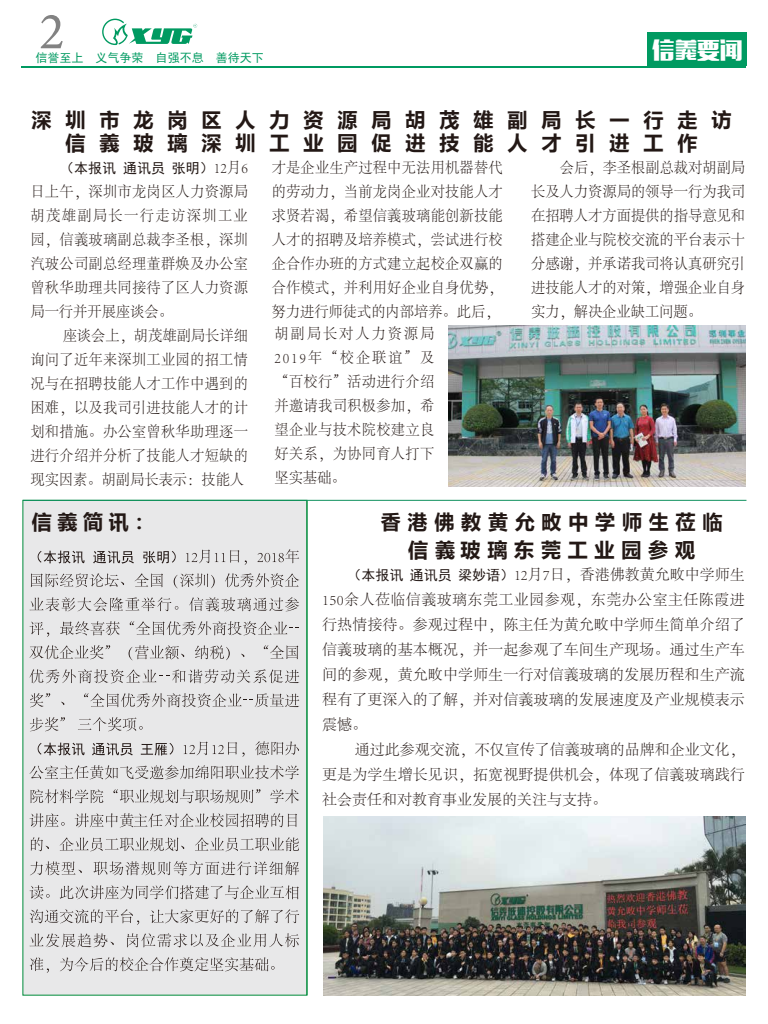
<style>
.page{position:relative;width:768px;height:1024px;background:#fff}
.page>*{position:absolute;margin:0;border:0;box-sizing:border-box;transform-origin:0 0}
.t1{font:22.6px "MF Li Hei Noncommercial";color:#fff}
.t2{font:700 20px/23.5px "Microsoft Ya Hei";letter-spacing:.7em;color:#231815;text-align:center}
.t3{font:700 20px/27.5px "Microsoft Ya Hei";letter-spacing:.34em;color:#231815;text-align:center}
.t4{font:300 15px/24px "Adobe Song Std";letter-spacing:.015em;color:#231815;text-align:justify;scale:.95 1}
.t5{font:300 15px/25px "Adobe Song Std";letter-spacing:.015em;color:#231815;text-align:justify}
.t6{font:14px "Sim Hei";color:#231815}
.t7{font:12px "Sim Hei";color:#009a61}
.s1{font-family:"CT Zong Yi SF"}
.s2{font-family:"Adobe Song Std";font-weight:300;font-size:15px}
.s3{font-family:"Sim Hei";font-weight:400;font-size:14px}
</style>
<div class="page">
<div style="left:23px;top:500px;width:284px;height:496px;background:#e8e8e9;border:1px solid #008b3a"></div>
<div style="left:647px;top:32px;width:99px;height:34px;background:#009a61"></div>
<hr style="left:22px;top:66px;width:724px;height:2px;background:#009a61">
<svg style="left:102px;top:19px;width:95px;height:26px"></svg>
<hr style="left:307px;top:500px;width:1px;height:495px;background:#008b3a">
<hr style="left:23px;top:500px;width:723px;height:1px;background:#0f905e">
<svg style="left:38px;top:551px;width:47px;height:12px"></svg>
<svg style="left:93px;top:551px;width:41px;height:13px"></svg>
<svg style="left:143px;top:551px;width:33px;height:13px"></svg>
<svg style="left:186px;top:550px;width:53px;height:13px"></svg>
<svg style="left:257px;top:549px;width:42px;height:14px"></svg>
<svg style="left:31px;top:573px;width:93px;height:14px"></svg>
<svg style="left:135px;top:573px;width:28px;height:14px"></svg>
<svg style="left:174px;top:573px;width:41px;height:15px"></svg>
<svg style="left:225px;top:573px;width:74px;height:14px"></svg>
<svg style="left:30px;top:597px;width:148px;height:14px"></svg>
<svg style="left:189px;top:597px;width:110px;height:14px"></svg>
<svg style="left:29px;top:622px;width:21px;height:15px"></svg>
<svg style="left:60px;top:621px;width:60px;height:14px"></svg>
<svg style="left:130px;top:621px;width:169px;height:14px"></svg>
<svg style="left:29px;top:645px;width:81px;height:14px"></svg>
<svg style="left:129px;top:645px;width:55px;height:15px"></svg>
<svg style="left:195px;top:645px;width:35px;height:15px"></svg>
<svg style="left:264px;top:645px;width:34px;height:14px"></svg>
<svg style="left:29px;top:669px;width:270px;height:14px"></svg>
<svg style="left:30px;top:693px;width:20px;height:14px"></svg>
<svg style="left:84px;top:693px;width:215px;height:14px"></svg>
<svg style="left:30px;top:717px;width:35px;height:14px"></svg>
<svg style="left:78px;top:717px;width:65px;height:14px"></svg>
<svg style="left:38px;top:743px;width:47px;height:12px"></svg>
<svg style="left:92px;top:743px;width:41px;height:13px"></svg>
<svg style="left:141px;top:743px;width:32px;height:12px"></svg>
<svg style="left:184px;top:742px;width:61px;height:15px"></svg>
<svg style="left:255px;top:741px;width:44px;height:14px"></svg>
<svg style="left:29px;top:765px;width:270px;height:14px"></svg>
<svg style="left:31px;top:789px;width:72px;height:14px"></svg>
<svg style="left:113px;top:789px;width:148px;height:14px"></svg>
<svg style="left:270px;top:789px;width:29px;height:14px"></svg>
<svg style="left:29px;top:813px;width:36px;height:14px"></svg>
<svg style="left:75px;top:813px;width:222px;height:14px"></svg>
<svg style="left:31px;top:837px;width:18px;height:14px"></svg>
<svg style="left:60px;top:837px;width:124px;height:14px"></svg>
<svg style="left:195px;top:837px;width:104px;height:14px"></svg>
<svg style="left:30px;top:861px;width:52px;height:14px"></svg>
<svg style="left:93px;top:861px;width:206px;height:15px"></svg>
<svg style="left:29px;top:885px;width:21px;height:14px"></svg>
<svg style="left:60px;top:885px;width:239px;height:14px"></svg>
<svg style="left:30px;top:909px;width:110px;height:16px"></svg>
<svg style="left:150px;top:909px;width:149px;height:14px"></svg>
<svg style="left:30px;top:933px;width:84px;height:14px"></svg>
<svg style="left:127px;top:933px;width:172px;height:14px"></svg>
<svg style="left:30px;top:957px;width:19px;height:16px"></svg>
<svg style="left:60px;top:957px;width:215px;height:14px"></svg>
<img style="left:448px;top:325px;width:297px;height:162px">
<img style="left:323px;top:816px;width:423px;height:179px">
<p class="t7" style="left:35px;top:52px;width:230px">信誉至上 义气争荣 自强不息 善待天下</p>
<h1 class="t1" style="left:652px;top:37px;width:92px">信<span class="s1">义</span>要闻</h1>
<h2 class="t2" style="left:31px;top:107px;width:702px">深圳市龙岗区人力资源局胡茂雄副局长一行走访信義玻璃深圳工业园促进技能人才引进工作</h2>
<p class="t4" style="left:531px;top:156px;width:227px;text-indent:29px">会后，李圣根副总裁对胡副局长及人力资源局的领导一行为我司在招聘人才方面提供的指导意见和搭建企业与院校交流的平台表示十分感谢，并承诺我司将认真研究引进技能人才的对策，增强企业自身实力，解决企业缺工问题。</p>
<p class="t4" style="left:272px;top:156px;width:245px">才是企业生产过程中无法用机器替代的劳动力，当前龙岗企业对技能人才求贤若渴，希望信義玻璃能创新技能人才的招聘及培养模式，尝试进行校企合作办班的方式建立起校企双赢的合作模式，并利用好企业自身优势，努力进行师徒式的内部培养。此后，</p>
<p class="t4" style="left:274px;top:322px;width:170px">胡副局长对人力资源局2019年“校企联谊”及“百校行”活动进行介绍并邀请我司积极参加，希望企业与技术院校建立良好关系，为协同育人打下坚实基础。</p>
<p class="t6" style="left:60px;top:161px;width:189px">（本报讯 通讯员 张明）<span class="s2">12月6</span></p>
<p class="t4" style="left:30px;top:180px;width:230px;text-align:left">日上午，深圳市龙岗区人力资源局胡茂雄副局长一行走访深圳工业园，信義玻璃副总裁李圣根，深圳汽玻公司副总经理董群焕及办公室曾秋华助理共同接待了区人力资源局一行并开展座谈会。<br>　　 座谈会上，胡茂雄副局长详细询问了近年来深圳工业园的招工情况与在招聘技能人才工作中遇到的困难，以及我司引进技能人才的计划和措施。办公室曾秋华助理逐一进行介绍并分析了技能人才短缺的现实因素。胡副局长表示：技能人</p>
<h2 class="t2" style="left:32px;top:509px;width:124px">信義简讯：</h2>
<h2 class="t3" style="left:381px;top:508px;width:343px">香港佛教黄允畋中学师生莅临信義玻璃东莞工业园参观</h2>
<p class="t5" style="left:322px;top:562px;width:424px;text-indent:25px"><span class="s3">（本报讯 通讯员 梁妙语）</span>12月7日，香港佛教黄允畋中学师生150余人莅临信義玻璃东莞工业园参观，东莞办公室主任陈霞进行热情接待。参观过程中，陈主任为黄允畋中学师生简单介绍了信義玻璃的基本概况，并一起参观了车间生产现场。通过生产车间的参观，黄允畋中学师生一行对信義玻璃的发展历程和生产流程有了更深入的了解，并对信義玻璃的发展速度及产业规模表示震憾。</p>
<p class="t5" style="left:322px;top:737px;width:424px;text-indent:18px">　通过此参观交流，不仅宣传了信義玻璃的品牌和企业文化，更是为学生增长见识，拓宽视野提供机会，体现了信義玻璃践行社会责任和对教育事业发展的关注与支持。</p>
</div>
